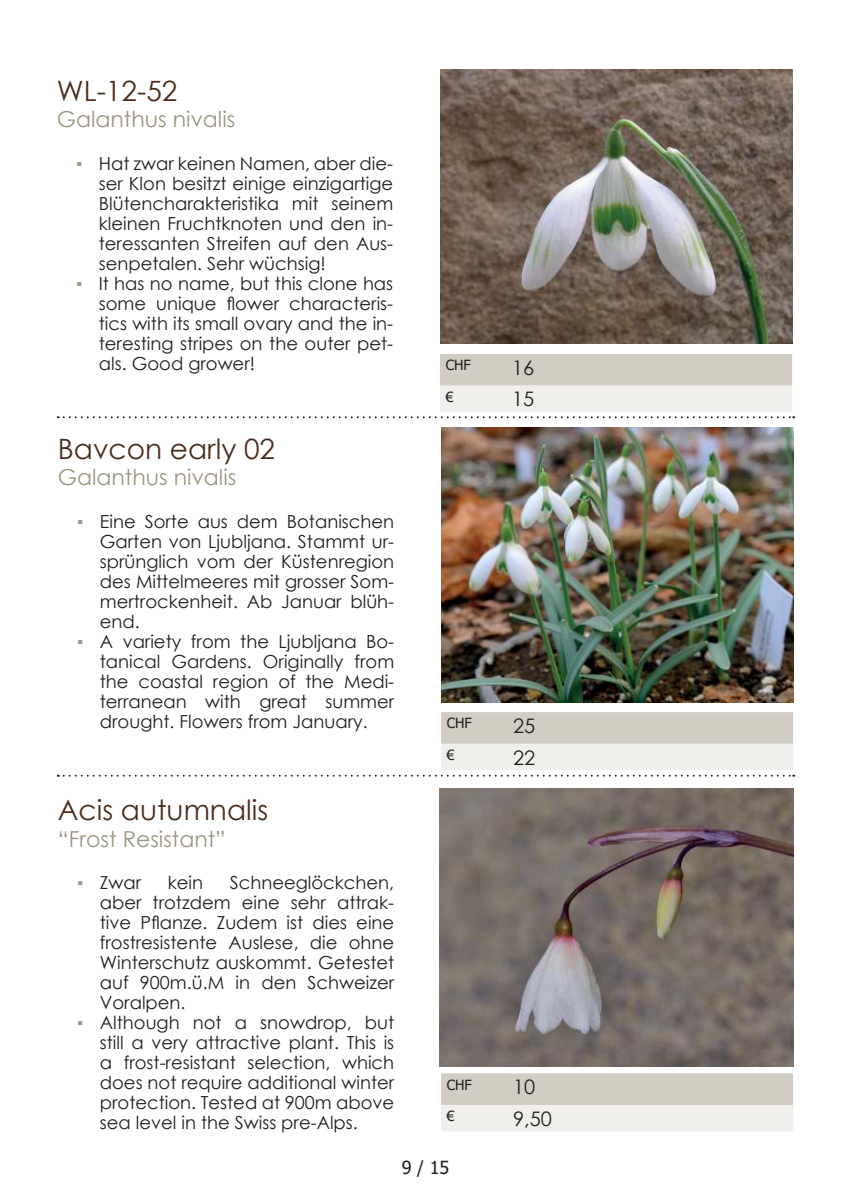
<style>
.page{position:relative;width:851px;height:1191px;background:#fff}
.page>*{position:absolute;margin:0;border:0;box-sizing:border-box;transform-origin:0 0}
.t1{font:28px "Century Gothic";color:#4b2d1d}
.t2{font:22px "Century Gothic";color:#9d9681}
.t3{font:20px "Century Gothic";color:#221f1f}
.t4{font:18px/20px "Century Gothic";color:#221f1f;text-align:justify}
.t5{font:18px "Tahoma";color:#221f1f}
.t6{font:14px "Tahoma";color:#221f1f}
.s1{font-family:"Tahoma";color:#9d9681}
</style>
<div class="page">
<img style="left:439px;top:788px;width:354px;height:278px">
<svg style="left:58px;top:712px;width:736px;height:64px"></svg>
<img style="left:441px;top:427px;width:352px;height:275px">
<svg style="left:58px;top:354px;width:736px;height:64px"></svg>
<img style="left:440px;top:69px;width:352px;height:275px">
<svg style="left:441px;top:1073px;width:352px;height:58px;background:#e0dcd5"></svg>
<h1 class="t1" style="left:57px;top:80px;width:122px">WL-12-52</h1>
<p class="t2" style="left:57px;top:111px;width:180px">Galanthus nivalis</p>
<p class="t4" style="left:99px;top:155px;width:296px;text-indent:-23px"><span class="s1">▪</span> Hat zwar keinen Namen, aber die&shy;ser Klon besitzt einige einzigartige Blütencharakteristika mit seinem kleinen Fruchtknoten und den in&shy;teressanten Streifen auf den Aus&shy;senpetalen. Sehr wüchsig!</p>
<p class="t4" style="left:99px;top:275px;width:296px;text-indent:-23px"><span class="s1">▪</span> It has no name, but this clone has some unique flower characteris&shy;tics with its small ovary and the in&shy;teresting stripes on the outer pet&shy;als. Good grower!</p>
<h1 class="t1" style="left:58px;top:438px;width:219px">Bavcon early 02</h1>
<p class="t2" style="left:58px;top:469px;width:180px">Galanthus nivalis</p>
<p class="t4" style="left:100px;top:513px;width:296px;text-indent:-23px"><span class="s1">▪</span> Eine Sorte aus dem Botanischen Garten von Ljubljana. Stammt ur&shy;sprünglich vom der Küstenregion des Mittelmeeres mit grosser Som&shy;mertrockenheit. Ab Januar blüh&shy;end.</p>
<p class="t4" style="left:100px;top:633px;width:296px;text-indent:-23px"><span class="s1">▪</span> A variety from the Ljubljana Bo&shy;tanical Gardens. Originally from the coastal region of the Medi&shy;terranean with great summer drought. Flowers from January.</p>
<h1 class="t1" style="left:58px;top:799px;width:212px">Acis autumnalis</h1>
<p class="t2" style="left:58px;top:830px;width:169px">“Frost Resistant”</p>
<p class="t4" style="left:77px;top:874px;width:65px"><span class="s1">▪</span> Zwar</p>
<p class="t4" style="left:168px;top:874px;width:37px">kein</p>
<p class="t4" style="left:100px;top:874px;width:296px;text-indent:130px">Schneeglöckchen, aber trotzdem eine sehr attrak&shy;tive Pflanze. Zudem ist dies eine frostresistente Auslese, die ohne Winterschutz auskommt. Getestet auf 900m.ü.M in den Schweizer Voralpen.</p>
<p class="t4" style="left:100px;top:1014px;width:296px;text-indent:-23px"><span class="s1">▪</span> Although not a snowdrop, but still a very attractive plant. This is a frost-resistant selection, which does not require additional winter protection. Tested at 900m above sea level in the Swiss pre-Alps.</p>
<p class="t6" style="left:445px;top:360px;width:27px">CHF</p>
<p class="t3" style="left:512px;top:359px;width:24px">16</p>
<p class="t6" style="left:445px;top:391px;width:9px">€</p>
<p class="t3" style="left:512px;top:391px;width:24px">15</p>
<p class="t6" style="left:446px;top:718px;width:27px">CHF</p>
<p class="t3" style="left:513px;top:717px;width:24px">25</p>
<p class="t6" style="left:446px;top:749px;width:9px">€</p>
<p class="t3" style="left:513px;top:749px;width:24px">22</p>
<p class="t6" style="left:446px;top:1079px;width:27px">CHF</p>
<p class="t3" style="left:513px;top:1079px;width:24px">10</p>
<p class="t6" style="left:446px;top:1110px;width:9px">€</p>
<p class="t3" style="left:513px;top:1110px;width:40px">9,50</p>
<p class="t5" style="left:401px;top:1159px;width:49px">9 / 15</p>
</div>
